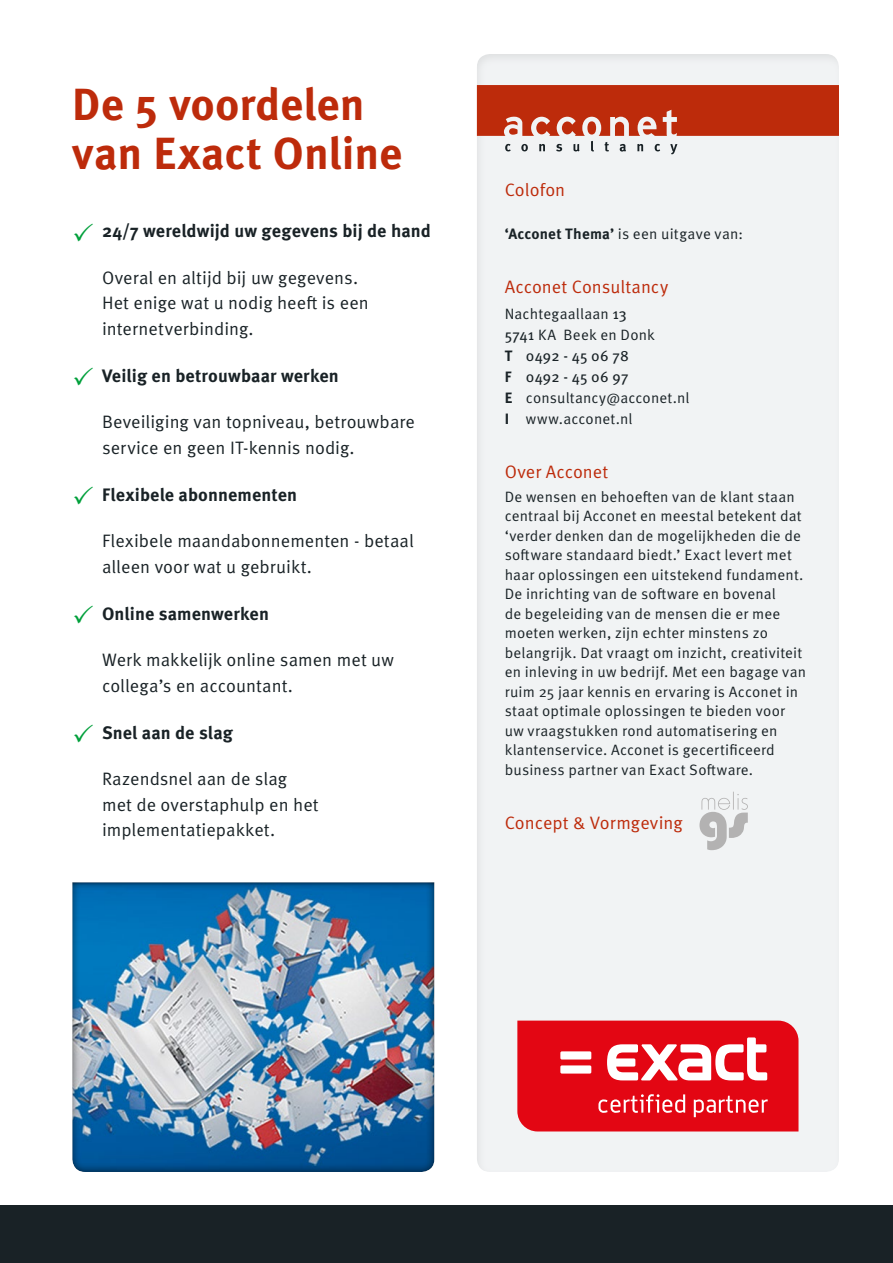
<style>
.page{position:relative;width:893px;height:1263px;background:#fff}
.page>*{position:absolute;margin:0;border:0;box-sizing:border-box;transform-origin:0 0}
.t1{font:700 45px/49.5px "Meta OT";color:#bd2b0b}
.Platte_Tekst{font:18px/25.5px "Meta OT Norm";color:#192226}
.t2{font:700 18px "Meta OT";letter-spacing:.005em;color:#192226}
.Tussenkopje{font:18px "Meta OT Norm";color:#bd2b0b}
.Platte_Tekst-2{font:15px/19.5px "Meta OT Norm";letter-spacing:.01em;color:#192226}
.Platte_Tekst-3{font:15px "Meta OT";letter-spacing:.01em;color:#192226}
.s1{color:#00a03b}
.s2{font-family:"Meta OT";font-weight:700}
.s3{font-family:"Meta OT"}
.s4{font-weight:700}
</style>
<div class="page">
<div style="left:476px;top:49px;width:363px;height:1124px;background:#f1f3f4"></div>
<div style="left:0;top:1205px;width:893px;height:58px;background:#192226"></div>
<svg style="left:477px;top:85px;width:362px;height:69px"></svg>
<svg style="left:699px;top:792px;width:49px;height:58px"></svg>
<div style="left:72px;top:881px;width:363px;height:291px;background:#000;opacity:.75"></div>
<svg style="left:517px;top:1020px;width:281px;height:111px"></svg>
<p class="t1" style="left:72px;top:80px;width:331px">De 5 voordelen van Exact Online</p>
<p class="t2" style="left:72px;top:219px;width:360px"><span class="s1">✓</span> 24/7 wereldwijd uw gegevens bij de hand</p>
<p class="Platte_Tekst" style="left:102px;top:265px;width:268px">Overal en altijd bij uw gegevens.<br>Het enige wat u nodig heeft is een internetverbinding.</p>
<p class="t2" style="left:72px;top:364px;width:268px"><span class="s1">✓</span> Veilig en betrouwbaar werken</p>
<p class="Platte_Tekst" style="left:102px;top:410px;width:314px">Beveiliging van topniveau, betrouwbare service en geen IT-kennis nodig.</p>
<p class="t2" style="left:72px;top:483px;width:226px"><span class="s1">✓</span> Flexibele abonnementen</p>
<p class="Platte_Tekst" style="left:102px;top:529px;width:313px">Flexibele maandabonnementen - betaal alleen voor wat u gebruikt.</p>
<p class="t2" style="left:72px;top:602px;width:198px"><span class="s1">✓</span> Online samenwerken</p>
<p class="Platte_Tekst" style="left:102px;top:648px;width:293px">Werk makkelijk online samen met uw collega’s en accountant.</p>
<p class="t2" style="left:72px;top:721px;width:162px"><span class="s1">✓</span> Snel aan de slag</p>
<p class="Platte_Tekst" style="left:102px;top:767px;width:218px">Razendsnel aan de slag met de overstaphulp en het implementatiepakket.</p>
<p class="Tussenkopje" style="left:505px;top:178px;width:62px">Colofon</p>
<p class="Platte_Tekst-2" style="left:505px;top:224px;width:240px"><span class="s2">‘Acconet Thema’</span> is een uitgave van:</p>
<p class="Tussenkopje" style="left:505px;top:276px;width:165px">Acconet Consultancy</p>
<p class="Platte_Tekst-2" style="left:505px;top:304px;width:124px">Nachtegaallaan <span class="s3">13</span></p>
<p class="Platte_Tekst-2" style="left:505px;top:325px;width:152px"><span class="s3">5741</span> KA Beek en Donk</p>
<p class="Platte_Tekst-3" style="left:505px;top:346px;width:126px"><span class="s4">T</span> 0492 - 45 06 78</p>
<p class="Platte_Tekst-3" style="left:505px;top:367px;width:125px"><span class="s4">F</span> 0492 - 45 06 97</p>
<p class="Platte_Tekst-2" style="left:505px;top:388px;width:186px"><span class="s2">E</span> consultancy@acconet.nl</p>
<p class="Platte_Tekst-2" style="left:505px;top:409px;width:129px"><span class="s2">I</span> www.acconet.nl</p>
<p class="Tussenkopje" style="left:505px;top:460px;width:105px">Over Acconet</p>
<p class="Platte_Tekst-2" style="left:505px;top:487px;width:303px">De wensen en behoeften van de klant staan centraal bij Acconet en meestal betekent dat ‘verder denken dan de mogelijkheden die de software standaard biedt.’ Exact levert met haar oplossingen een uitstekend fundament.<br>De inrichting van de software en bovenal<br>de begeleiding van de mensen die er mee moeten werken, zijn echter minstens zo belangrijk. Dat vraagt om inzicht, creativiteit en inleving in uw bedrijf. Met een bagage van ruim 25 jaar kennis en ervaring is Acconet in staat optimale oplossingen te bieden voor uw vraagstukken rond automatisering en klantenservice. Acconet is gecertificeerd business partner van Exact Software.</p>
<p class="Tussenkopje" style="left:505px;top:811px;width:180px">Concept &amp; Vormgeving</p>
</div>
